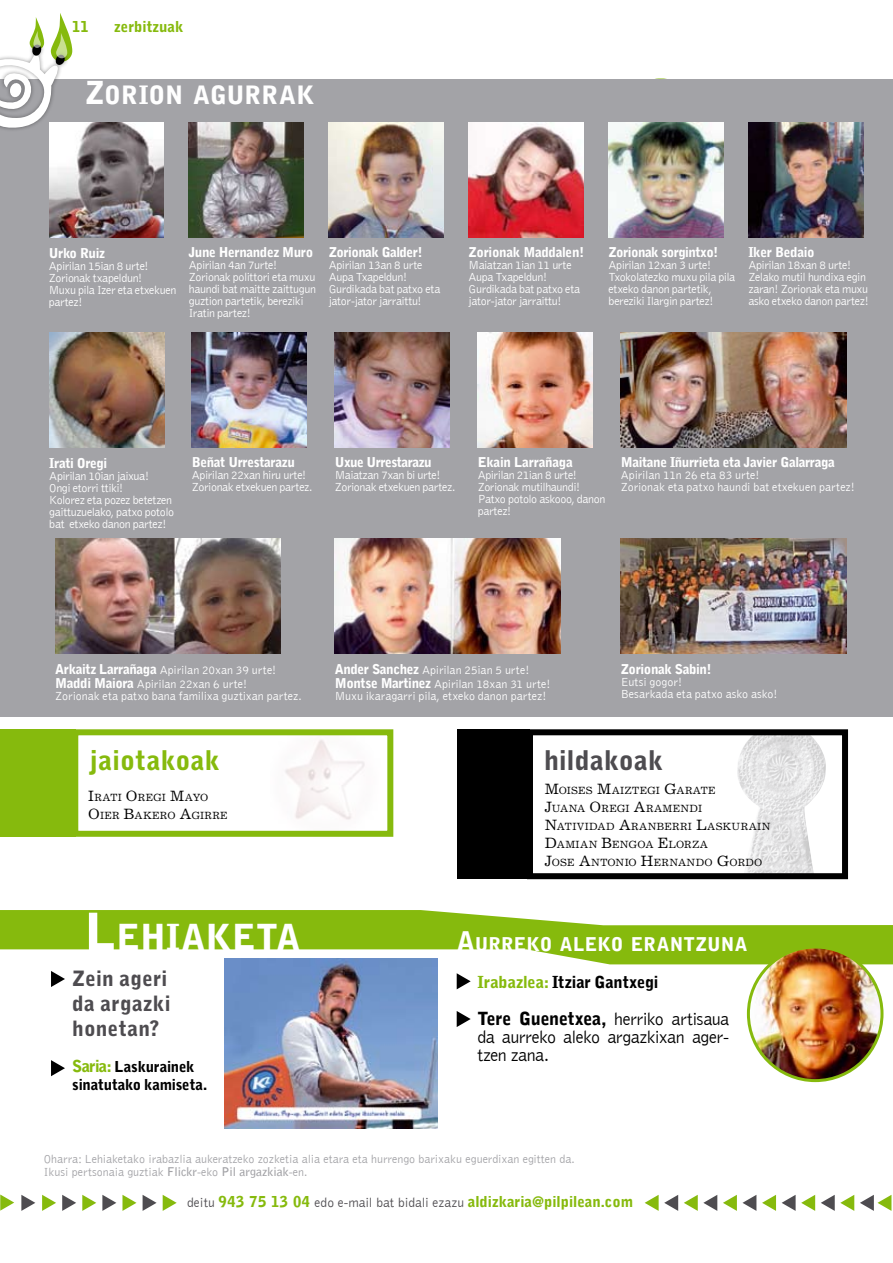
<style>
.page{position:relative;width:893px;height:1263px;background:#fff}
.page>*{position:absolute;margin:0;border:0;box-sizing:border-box;transform-origin:0 0}
.t1{font:900 35.7px "Bell Gothic Std";letter-spacing:.01em;color:#fff}
.t2{font:900 27px "Bell Gothic Std";letter-spacing:.015em;color:#86ba0d}
.t3{font:900 27px "Bell Gothic Std";letter-spacing:.015em;color:#4e4c50}
.t4{font:900 25.2px "Bell Gothic Std";color:#fff}
.t5{font:900 21px/25.2px "Bell Gothic Std";letter-spacing:.015em;color:#4e4c50}
.t6{font:900 18.9px "Bell Gothic Std";letter-spacing:.005em;color:#fff}
.t7{font:300 18px/18px "Bell Gothic";letter-spacing:-.035em;color:#000;text-align:justify}
.t8{font:900 16.5px "Bell Gothic Std";letter-spacing:-.005em;color:#000}
.t9{font:900 15px "Bell Gothic";color:#86ba0d}
.t10{font:900 15px/18px "Bell Gothic Std";letter-spacing:-.015em;color:#000}
.t11{font:900 15px "Bell Gothic Std";color:#86ba0d}
.t12{font:900 13.5px "Bell Gothic";letter-spacing:-.03em;color:#fff}
.t13{font:300 12px/12px "Bell Gothic";letter-spacing:-.03em;color:#fff}
.t14{font:300 12px/13.4px "Bell Gothic";color:#a3a3a7}
.t15{font:300 12px/14.1px "Bell Gothic";letter-spacing:-.01em;color:#fff}
.t16{font:300 12px/12px "Bell Gothic";color:#fff}
.t17{font:300 12px "Bell Gothic";letter-spacing:-.005em;color:#fff}
.t18{font:10.5px/18px "Excelsior";letter-spacing:.025em;color:#000}
.s1{font-size:31.5px}
.s2{font-weight:900;font-size:13.5px}
.s3{font-size:15px}
.s4{font-size:51px}
.s5{font-size:16.5px;color:#86ba0d}
.s6{font-size:27px}
.s7{color:#86ba0d}
.s8{font-weight:900}
.s9{font-weight:700}
.s10{font-weight:300;font-size:13.5px;color:#4e4c50}
</style>
<div class="page">
<div style="left:0;top:79px;width:893px;height:637px;background:#a3a3a7"></div>
<img style="left:49px;top:122px;width:115px;height:115px">
<img style="left:49px;top:332px;width:115px;height:115px">
<div style="left:0;top:41px;width:75px;height:98px;background:#000;opacity:.41"></div>
<svg style="left:0;top:13px;width:72px;height:119px"></svg>
<img style="left:224px;top:964px;width:214px;height:164px">
<svg style="left:457px;top:973px;width:14px;height:16px"></svg>
<svg style="left:457px;top:1011px;width:14px;height:16px"></svg>
<svg style="left:51px;top:1060px;width:14px;height:16px"></svg>
<svg style="left:51px;top:971px;width:14px;height:16px"></svg>
<svg style="left:0;top:910px;width:893px;height:54px;fill:#86ba0d"></svg>
<img style="left:748px;top:947px;width:134px;height:133px;border-radius:67px">
<div style="left:747px;top:945px;width:136px;height:137px;border:3px solid #86ba0d;border-radius:50%"></div>
<svg style="left:0;top:1194px;width:14px;height:17px"></svg>
<svg style="left:163px;top:1195px;width:14px;height:16px"></svg>
<svg style="left:143px;top:1195px;width:14px;height:16px"></svg>
<svg style="left:645px;top:1195px;width:33px;height:16px"></svg>
<svg style="left:122px;top:1195px;width:14px;height:16px"></svg>
<svg style="left:102px;top:1195px;width:14px;height:16px"></svg>
<svg style="left:82px;top:1195px;width:14px;height:16px"></svg>
<svg style="left:62px;top:1195px;width:14px;height:16px"></svg>
<svg style="left:42px;top:1195px;width:14px;height:16px"></svg>
<svg style="left:21px;top:1195px;width:14px;height:16px"></svg>
<svg style="left:684px;top:1195px;width:33px;height:16px"></svg>
<svg style="left:723px;top:1195px;width:33px;height:16px"></svg>
<svg style="left:762px;top:1195px;width:14px;height:16px"></svg>
<svg style="left:782px;top:1195px;width:33px;height:16px"></svg>
<svg style="left:821px;top:1195px;width:33px;height:16px"></svg>
<svg style="left:860px;top:1195px;width:31px;height:16px"></svg>
<img style="left:189px;top:122px;width:115px;height:115px">
<img style="left:192px;top:332px;width:115px;height:115px">
<img style="left:469px;top:122px;width:114px;height:115px">
<img style="left:329px;top:122px;width:115px;height:115px">
<img style="left:335px;top:332px;width:115px;height:115px">
<img style="left:478px;top:332px;width:114px;height:115px">
<img style="left:748px;top:122px;width:115px;height:115px">
<img style="left:608px;top:122px;width:115px;height:115px">
<img style="left:621px;top:332px;width:225px;height:115px">
<img style="left:621px;top:538px;width:225px;height:115px">
<img style="left:335px;top:538px;width:225px;height:115px">
<img style="left:55px;top:538px;width:226px;height:115px">
<img style="left:285px;top:739px;width:80px;height:81px">
<div style="left:72px;top:729px;width:321px;height:108px;border:6px solid #86ba0d"></div>
<div style="left:0;top:729px;width:76px;height:108px;background:#86ba0d"></div>
<img style="left:737px;top:736px;width:89px;height:136px">
<div style="left:457px;top:729px;width:72px;height:150px;background:#000"></div>
<div style="left:527px;top:729px;width:321px;height:150px;border:6px solid #000"></div>
<p class="t11" style="left:72px;top:18px;width:18px">11</p>
<p class="t11" style="left:114px;top:18px;width:71px">zerbitzuak</p>
<h3 class="t4" style="left:85px;top:80px;width:228px"><span class="s1">Z</span>ORION AGURRAK</h3>
<p class="t12" style="left:49px;top:245px;width:58px">Urko Ruiz</p>
<p class="t13" style="left:49px;top:260px;width:129px">Apirilan 15ian 8 urte!<br>Zorionak txapeldun!<br>Muxu pila Izer eta etxekuen partez!</p>
<p class="t12" style="left:189px;top:245px;width:126px">June Hernandez Muro</p>
<p class="t13" style="left:189px;top:260px;width:129px">Apirilan 4an 7urte!<br>Zorionak polittori eta muxu haundi bat maitte zaittugun guztion partetik, bereziki<br>Iratin partez!</p>
<p class="t12" style="left:329px;top:245px;width:95px">Zorionak Galder!</p>
<p class="t13" style="left:329px;top:260px;width:113px">Apirilan 13an 8 urte<br>Aupa Txapeldun!<br>Gurdikada bat patxo eta jator-jator jarraittu!</p>
<p class="t12" style="left:469px;top:245px;width:117px">Zorionak Maddalen!</p>
<p class="t13" style="left:469px;top:260px;width:113px">Maiatzan 1ian 11 urte<br>Aupa Txapeldun!<br>Gurdikada bat patxo eta jator-jator jarraittu!</p>
<p class="t12" style="left:608px;top:245px;width:112px">Zorionak sorgintxo!</p>
<p class="t13" style="left:608px;top:260px;width:128px">Apirilan 12xan 3 urte!<br>Txokolatezko muxu pila pila etxeko danon partetik, bereziki Ilargin partez!</p>
<p class="t12" style="left:748px;top:245px;width:68px">Iker Bedaio</p>
<p class="t13" style="left:748px;top:260px;width:122px">Apirilan 18xan 8 urte!<br>Zelako mutil hundixa egin zaran! Zorionak eta muxu asko etxeko danon partez!</p>
<p class="t12" style="left:49px;top:455px;width:59px">Irati Oregi</p>
<p class="t13" style="left:49px;top:470px;width:126px">Apirilan 10ian jaixua!<br>Ongi etorri ttiki!<br>Kolorez eta pozez betetzen gaittuzuelako, patxo potolo bat etxeko danon partez!</p>
<p class="t12" style="left:192px;top:455px;width:104px">Beñat Urrestarazu</p>
<p class="t13" style="left:192px;top:470px;width:122px">Apirilan 22xan hiru urte!<br>Zorionak etxekuen partez.</p>
<p class="t12" style="left:335px;top:455px;width:98px">Uxue Urrestarazu</p>
<p class="t13" style="left:335px;top:470px;width:122px">Maiatzan 7xan bi urte!<br>Zorionak etxekuen partez.</p>
<p class="t12" style="left:478px;top:455px;width:97px">Ekain Larrañaga</p>
<p class="t13" style="left:478px;top:470px;width:129px">Apirilan 21ian 8 urte!<br>Zorionak mutilhaundi!<br>Patxo potolo askooo, danon partez!</p>
<p class="t12" style="left:621px;top:455px;width:216px">Maitane Iñurrieta eta Javier Galarraga</p>
<p class="t16" style="left:621px;top:470px;width:236px">Apirilan 11n 26 eta 83 urte!<br>Zorionak eta patxo haundi bat etxekuen partez!</p>
<p class="t15" style="left:55px;top:663px;width:223px"><span class="s2">Arkaitz Larrañaga</span> Apirilan 20xan 39 urte!<br><span class="s2">Maddi Maiora</span> Apirilan 22xan 6 urte!</p>
<p class="t17" style="left:55px;top:689px;width:248px">Zorionak eta patxo bana familixa guztixan partez.</p>
<h2 class="t2" style="left:89px;top:744px;width:132px">jaiotakoak</h2>
<p class="t18" style="left:88px;top:788px;width:141px"><span class="s3">I</span>RATI <span class="s3">O</span>REGI <span class="s3">M</span>AYO<br><span class="s3">O</span>IER <span class="s3">B</span>AKERO <span class="s3">A</span>GIRRE</p>
<h1 class="t1" style="left:85px;top:916px;width:217px"><span class="s4">L</span> EHIAKETA</h1>
<h3 class="t5" style="left:72px;top:966px;width:100px">Zein ageri da argazki honetan?</h3>
<p class="t10" style="left:72px;top:1058px;width:136px"><span class="s5">Saria:</span> Laskurainek sinatutako kamiseta.</p>
<p class="t15" style="left:335px;top:663px;width:217px"><span class="s2">Ander Sanchez</span> Apirilan 25ian 5 urte!<br><span class="s2">Montse Martinez</span> Apirilan 18xan 31 urte!</p>
<p class="t17" style="left:335px;top:689px;width:214px">Muxu ikaragarri pila, etxeko danon partez!</p>
<p class="t12" style="left:621px;top:661px;width:93px">Zorionak Sabin!</p>
<p class="t16" style="left:621px;top:676px;width:158px">Eutsi gogor!<br>Besarkada eta patxo asko asko!</p>
<h2 class="t3" style="left:544px;top:744px;width:121px">hildakoak</h2>
<p class="t18" style="left:545px;top:781px;width:227px"><span class="s3">M</span>OISES <span class="s3">M</span>AIZTEGI <span class="s3">G</span>ARATE<br><span class="s3">J</span>UANA <span class="s3">O</span>REGI <span class="s3">A</span>RAMENDI<br><span class="s3">N</span>ATIVIDAD <span class="s3">A</span>RANBERRI <span class="s3">L</span>ASKURAIN<br><span class="s3">D</span>AMIAN <span class="s3">B</span>ENGOA <span class="s3">E</span>LORZA<br><span class="s3">J</span>OSE <span class="s3">A</span>NTONIO <span class="s3">H</span>ERNANDO <span class="s3">G</span>ORDO</p>
<h3 class="t6" style="left:457px;top:933px;width:292px"><span class="s6">A</span>URREKO ALEKO ERANTZUNA</h3>
<h3 class="t8" style="left:477px;top:972px;width:183px"><span class="s7">Irabazlea:</span> Itziar Gantxegi</h3>
<h3 class="t7" style="left:477px;top:1011px;width:253px"><span class="s8">Tere Guenetxea,</span> herriko artisaua da aurreko aleko argazkixan ager&shy;tzen zana.</h3>
<p class="t14" style="left:44px;top:1153px;width:532px">Oharra: Lehiaketako irabazlia aukeratzeko zozketia alia etara eta hurrengo barixaku eguerdixan egitten da.<br>Ikusi pertsonaia guztiak <span class="s9">Flickr</span>-eko <span class="s9">Pil argazkiak</span>-en.</p>
<p class="t9" style="left:187px;top:1192px;width:448px"><span class="s10">deitu</span> 943 75 13 04 <span class="s10">edo e-mail bat bidali ezazu</span> aldizkaria@pilpilean.com</p>
</div>
